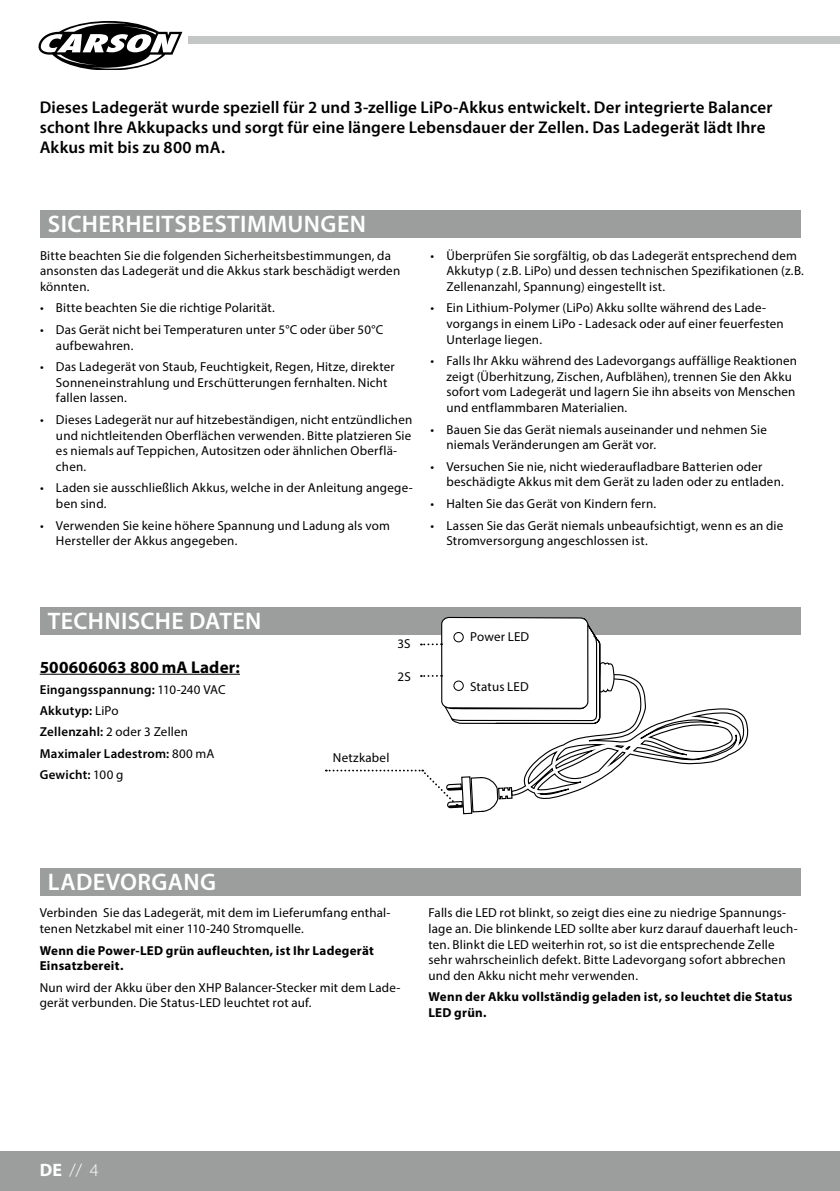
<style>
.page{position:relative;width:840px;height:1191px;background:#fff}
.page>*{position:absolute;margin:0;border:0;box-sizing:border-box;transform-origin:0 0}
.t1{font:600 24px "Myriad Pro";letter-spacing:.015em;color:#fff}
.t2{font:300 18px "Myriad Pro";color:#fff}
.t3{font:600 17px/20.4px "Myriad Pro";letter-spacing:.01em;color:#000}
.t4{font:700 17px "Myriad Pro";letter-spacing:.015em;color:#000}
.t5{font:13px/15.6px "Myriad Pro";letter-spacing:.015em;color:#000}
.t6{font:700 13px/15.6px "Myriad Pro";letter-spacing:.02em;color:#000}
.t7{font:600 13px/21.2px "Myriad Pro";letter-spacing:.015em;color:#000}
.s1{font-weight:400}
.s2{font-weight:700}
</style>
<div class="page">
<hr style="left:839px;top:1151px;width:1px;height:40px;background:#9c9d9d">
<div style="left:0;top:1151px;width:839px;height:40px;background:#9c9d9d"></div>
<div style="left:188px;top:36px;width:651px;height:8px;background:#c5c6c6"></div>
<svg style="left:38px;top:21px;width:145px;height:48px"></svg>
<div style="left:40px;top:606px;width:759px;height:28px;background:#9c9d9d"></div>
<hr style="left:40px;top:674px;width:200px;height:1px;background:#000">
<div style="left:40px;top:210px;width:759px;height:28px;background:#9c9d9d"></div>
<div style="left:40px;top:867px;width:759px;height:28px;background:#9c9d9d"></div>
<svg style="left:325px;top:606px;width:424px;height:209px"></svg>
<div style="left:453px;top:632px;width:10px;height:10px;border:1px solid #000;border-radius:50%"></div>
<div style="left:453px;top:680px;width:10px;height:11px;border:1px solid #000;border-radius:50%"></div>
<h3 class="t3" style="left:40px;top:96px;width:734px">Dieses Ladegerät wurde speziell für 2 und 3-zellige LiPo-Akkus entwickelt. Der integrierte Balancer schont Ihre Akkupacks und sorgt für eine längere Lebensdauer der Zellen. Das Ladegerät lädt Ihre<br>Akkus mit bis zu 800 mA.</h3>
<h1 class="t1" style="left:48px;top:208px;width:319px">SICHERHEITSBESTIMMUNGEN</h1>
<p class="t5" style="left:40px;top:247px;width:361px">Bitte beachten Sie die folgenden Sicherheitsbestimmungen, da ansonsten das Ladegerät und die Akkus stark beschädigt werden könnten.</p>
<p class="t5" style="left:40px;top:300px;width:236px">• Bitte beachten Sie die richtige Polarität.</p>
<p class="t5" style="left:56px;top:321px;width:329px;text-indent:-16px">• Das Gerät nicht bei Temperaturen unter 5°C oder über 50°C aufbewahren.</p>
<p class="t5" style="left:56px;top:359px;width:340px;text-indent:-16px">• Das Ladegerät von Staub, Feuchtigkeit, Regen, Hitze, direkter<br>Sonneneinstrahlung und Erschütterungen fernhalten. Nicht fallen lassen.</p>
<p class="t5" style="left:56px;top:411px;width:357px;text-indent:-16px">• Dieses Ladegerät nur auf hitzebeständigen, nicht entzündlichen und nichtleitenden Oberflächen verwenden. Bitte platzieren Sie es niemals auf Teppichen, Autositzen oder ähnlichen Oberflä&shy;chen.</p>
<p class="t5" style="left:56px;top:480px;width:358px;text-indent:-16px">• Laden sie ausschließlich Akkus, welche in der Anleitung angege&shy;ben sind.</p>
<p class="t5" style="left:56px;top:517px;width:335px;text-indent:-16px">• Verwenden Sie keine höhere Spannung und Ladung als vom<br>Hersteller der Akkus angegeben.</p>
<p class="t5" style="left:446px;top:247px;width:359px;text-indent:-16px">• Überprüfen Sie sorgfältig, ob das Ladegerät entsprechend dem<br>Akkutyp ( z.B. LiPo) und dessen technischen Spezifikationen (z.B.<br>Zellenanzahl, Spannung) eingestellt ist.</p>
<p class="t5" style="left:446px;top:300px;width:339px;text-indent:-16px">• Ein Lithium-Polymer (LiPo) Akku sollte während des Lade&shy;vorgangs in einem LiPo - Ladesack oder auf einer feuerfesten<br>Unterlage liegen.</p>
<p class="t5" style="left:446px;top:353px;width:352px;text-indent:-16px">• Falls Ihr Akku während des Ladevorgangs auffällige Reaktionen zeigt (Überhitzung, Zischen, Aufblähen), trennen Sie den Akku sofort vom Ladegerät und lagern Sie ihn abseits von Menschen und entflammbaren Materialien.</p>
<p class="t5" style="left:446px;top:421px;width:322px;text-indent:-16px">• Bauen Sie das Gerät niemals auseinander und nehmen Sie niemals Veränderungen am Gerät vor.</p>
<p class="t5" style="left:446px;top:458px;width:339px;text-indent:-16px">• Versuchen Sie nie, nicht wiederaufladbare Batterien oder beschädigte Akkus mit dem Gerät zu laden oder zu entladen.</p>
<p class="t5" style="left:430px;top:495px;width:227px">• Halten Sie das Gerät von Kindern fern.</p>
<p class="t5" style="left:446px;top:517px;width:338px;text-indent:-16px">• Lassen Sie das Gerät niemals unbeaufsichtigt, wenn es an die<br>Stromversorgung angeschlossen ist.</p>
<h1 class="t1" style="left:48px;top:605px;width:215px">TECHNISCHE DATEN</h1>
<h3 class="t4" style="left:40px;top:655px;width:202px">500606063 800 mA Lader:</h3>
<p class="t7" style="left:40px;top:678px;width:187px">Eingangsspannung: <span class="s1">110-240 VAC<br></span>Akkutyp: <span class="s1">LiPo<br></span>Zellenzahl: <span class="s1">2 oder 3 Zellen<br></span>Maximaler Ladestrom: <span class="s1">800 mA<br></span>Gewicht: <span class="s1">100 g</span></p>
<p class="t5" style="left:397px;top:636px;width:15px">3S</p>
<p class="t5" style="left:397px;top:668px;width:15px">2S</p>
<p class="t5" style="left:333px;top:749px;width:58px">Netzkabel</p>
<p class="t5" style="left:470px;top:629px;width:61px">Power LED</p>
<p class="t5" style="left:470px;top:678px;width:60px">Status LED</p>
<h1 class="t1" style="left:48px;top:866px;width:169px">LADEVORGANG</h1>
<p class="t5" style="left:40px;top:905px;width:352px">Verbinden Sie das Ladegerät, mit dem im Lieferumfang enthal&shy;tenen Netzkabel mit einer 110-240 Stromquelle.</p>
<p class="t6" style="left:40px;top:942px;width:335px">Wenn die Power-LED grün aufleuchten, ist Ihr Ladegerät<br>Einsatzbereit.</p>
<p class="t5" style="left:40px;top:979px;width:362px">Nun wird der Akku über den XHP Balancer-Stecker mit dem Lade&shy;gerät verbunden. Die Status-LED leuchtet rot auf.</p>
<p class="t5" style="left:428px;top:905px;width:370px">Falls die LED rot blinkt, so zeigt dies eine zu niedrige Spannungs&shy;lage an. Die blinkende LED sollte aber kurz darauf dauerhaft leuch&shy;ten. Blinkt die LED weiterhin rot, so ist die entsprechende Zelle sehr wahrscheinlich defekt. Bitte Ladevorgang sofort abbrechen und den Akku nicht mehr verwenden.</p>
<p class="t6" style="left:428px;top:988px;width:365px">Wenn der Akku vollständig geladen ist, so leuchtet die Status<br>LED grün.</p>
<h2 class="t2" style="left:40px;top:1159px;width:60px"><span class="s2">DE</span> // 4</h2>
</div>
